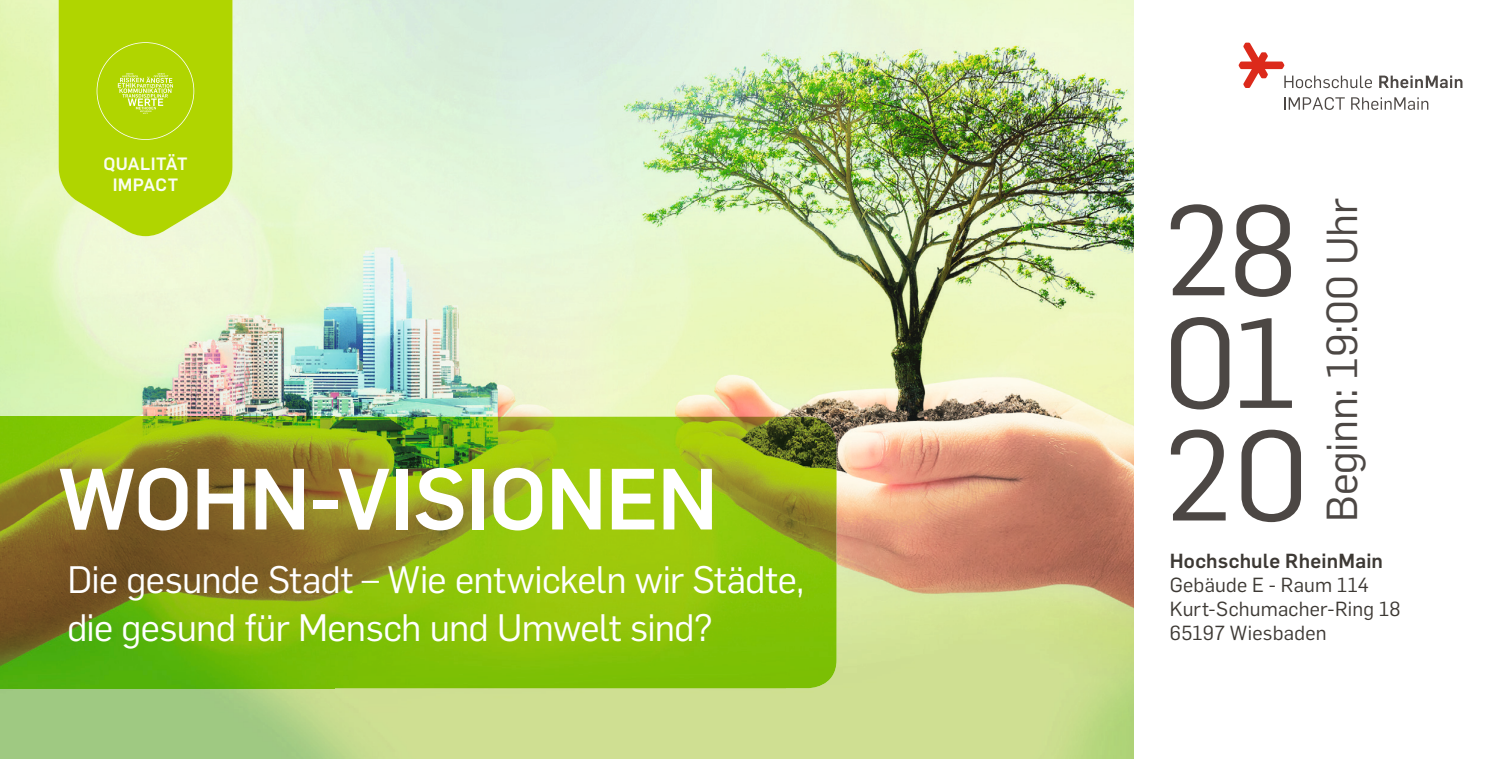
<style>
.page{position:relative;width:1503px;height:759px;background:#fff}
.page>*{position:absolute;margin:0;border:0;box-sizing:border-box;transform-origin:0 0}
.t1{font:125px/112.5px "Flama";color:#4c4744;text-align:justify}
.t2{font:500 85px "Flama";letter-spacing:-.01em;color:#fff}
.t3{font:42.5px "Flama";letter-spacing:-.01em;color:#4c4744}
.t4{font:37.5px/47.5px "Flama";letter-spacing:-.02em;color:#fff}
.t5{font:20px/24px "Flama";letter-spacing:.01em;color:#3d3934}
.t6{font:500 20px "Flama";letter-spacing:.015em;color:#3d3934}
.t7{font:500 17.5px/21px "Flama";letter-spacing:.02em;color:#fafdf1;text-align:center}
</style>
<div class="page">
<img style="left:262px;top:0;width:872px;height:337px">
<img style="left:175px;top:0;width:87px;height:416px">
<img style="left:0;top:0;width:87px;height:416px">
<img style="left:87px;top:236px;width:88px;height:180px">
<img style="left:786px;top:337px;width:348px;height:421px">
<img style="left:261px;top:337px;width:525px;height:79px">
<img style="left:0;top:688px;width:786px;height:70px">
<img style="left:0;top:416px;width:836px;height:272px">
<svg style="left:1238px;top:43px;width:133px;height:45px"></svg>
<svg style="left:1379px;top:75px;width:83px;height:13px"></svg>
<svg style="left:1284px;top:97px;width:60px;height:13px"></svg>
<svg style="left:1351px;top:97px;width:77px;height:13px"></svg>
<svg style="left:59px;top:0;width:173px;height:236px;background:#b7d919"></svg>
<div style="left:104px;top:154px;width:83px;height:18px;background:#b0d500"></div>
<div style="left:114px;top:178px;width:64px;height:13px;background:#b0d500"></div>
<p class="t7" style="left:103px;top:152px;width:86px">QUALITÄT<br>IMPACT</p>
<h2 class="t2" style="left:59px;top:437px;width:661px">WOHN-VISIONEN</h2>
<p class="t4" style="left:67px;top:553px;width:738px">Die gesunde Stadt – Wie entwickeln wir Städte, die gesund für Mensch und Umwelt sind?</p>
<h1 class="t1" style="left:1163px;top:187px;width:146px">28<br>01<br>20</h1>
<p class="t3" style="left:1312px;top:522px;width:325px;rotate:-90deg">Beginn: 19:00 Uhr</p>
<p class="t6" style="left:1169px;top:546px;width:215px">Hochschule RheinMain</p>
<p class="t5" style="left:1169px;top:571px;width:232px">Gebäude E - Raum 114<br>Kurt-Schumacher-Ring 18<br>65197 Wiesbaden</p>
</div>
